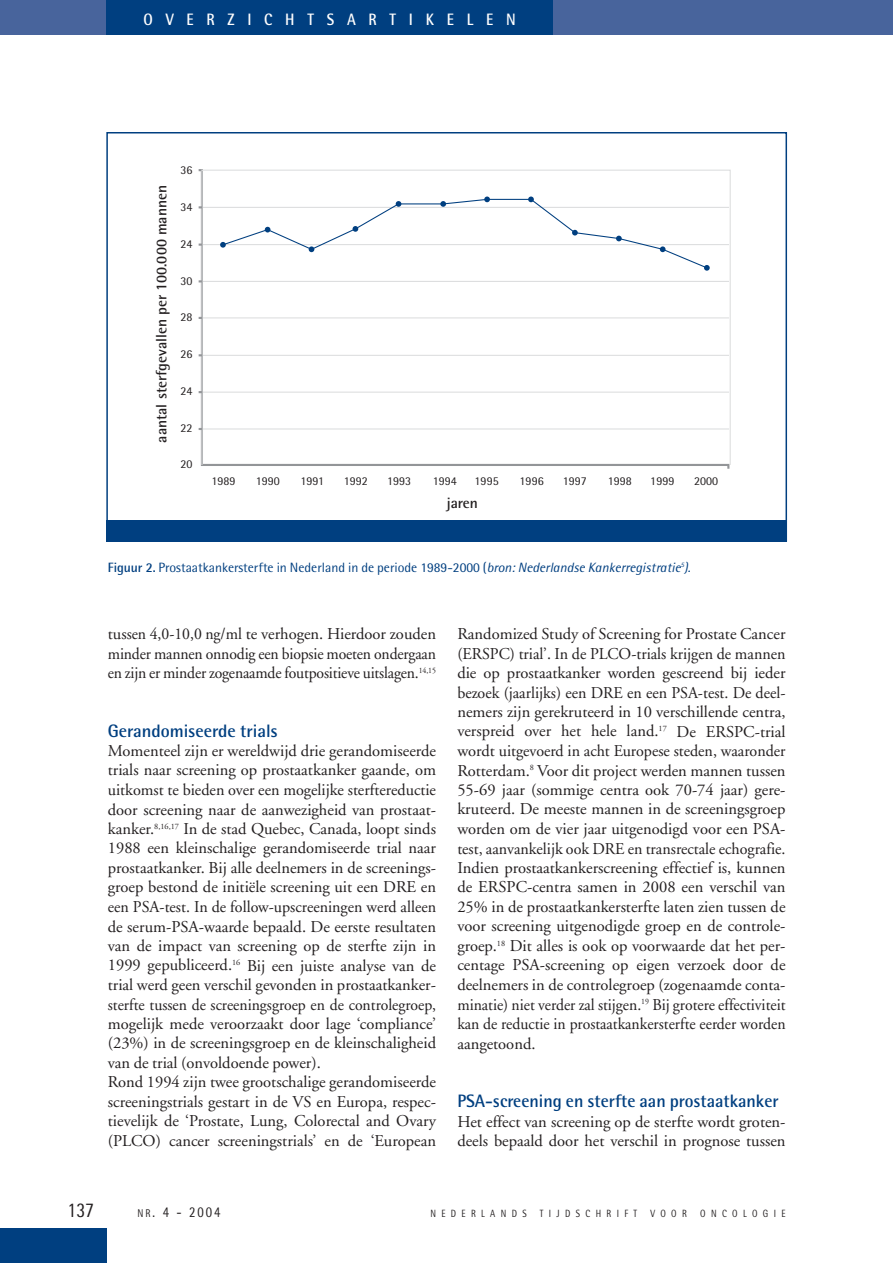
<style>
.page{position:relative;width:893px;height:1263px;background:#fff}
.page>*{position:absolute;margin:0;border:0;box-sizing:border-box;transform-origin:0 0}
.t1{font:21px "Rotis Semi Sans";color:#231f20;scale:.85 1}
.t2{font:700 18px "Rotis Semi Sans";color:#003f80}
.t3{font:16.5px/19.5px "Adobe Garamond";color:#231f20;text-align:justify}
.t4{font:700 16.5px "Rotis Semi Sans";letter-spacing:.86em;color:#fff;scale:.9 1}
.t5{font:700 15px "Rotis Semi Sans";color:#231f20}
.t6{font:15px "Rotis Semi Sans";color:#231f20;scale:.85 1}
.t7{font:13.5px "Rotis Semi Sans";color:#003f80}
.t8{font:12px "Rotis Semi Sans";color:#231f20}
.t9{font:10.5px "Rotis Semi Sans";letter-spacing:.6em;color:#231f20;scale:.85 1}
.s1{font-weight:700}
.s2{font-style:italic}
.s3{font-size:11.25px}
</style>
<div class="page">
<div style="left:0;top:0;width:892px;height:34px;background:#48649c"></div>
<div style="left:0;top:1229px;width:106px;height:34px;background:#003f80"></div>
<div style="left:106px;top:0;width:447px;height:34px;background:#003f80"></div>
<svg style="left:198px;top:169px;width:532px;height:300px"></svg>
<div style="left:201px;top:170px;width:529px;height:295px;border:1px solid #dcddde"></div>
<svg style="left:220px;top:197px;width:489px;height:74px"></svg>
<div style="left:106px;top:520px;width:681px;height:22px;background:#003f80"></div>
<p class="t4" style="left:144px;top:14px;width:415px">OVERZICHTSARTIKELEN</p>
<p class="t5" style="left:156px;top:443px;width:259px;rotate:-90deg">aantal sterfgevallen per 100.000 mannen</p>
<p class="t8" style="left:180px;top:166px;width:14px">36</p>
<p class="t8" style="left:180px;top:203px;width:14px">34</p>
<p class="t8" style="left:180px;top:240px;width:14px">24</p>
<p class="t8" style="left:180px;top:276px;width:14px">30</p>
<p class="t8" style="left:180px;top:313px;width:14px">28</p>
<p class="t8" style="left:180px;top:350px;width:14px">26</p>
<p class="t8" style="left:180px;top:387px;width:14px">24</p>
<p class="t8" style="left:180px;top:423px;width:14px">22</p>
<p class="t8" style="left:180px;top:460px;width:14px">20</p>
<p class="t8" style="left:211px;top:476px;width:26px">1989</p>
<p class="t8" style="left:256px;top:476px;width:26px">1990</p>
<p class="t8" style="left:300px;top:476px;width:25px">1991</p>
<p class="t8" style="left:344px;top:476px;width:26px">1992</p>
<p class="t8" style="left:387px;top:476px;width:26px">1993</p>
<p class="t8" style="left:432px;top:476px;width:26px">1994</p>
<p class="t8" style="left:474px;top:476px;width:26px">1995</p>
<p class="t8" style="left:519px;top:476px;width:26px">1996</p>
<p class="t8" style="left:562px;top:476px;width:26px">1997</p>
<p class="t8" style="left:607px;top:476px;width:26px">1998</p>
<p class="t8" style="left:650px;top:476px;width:26px">1999</p>
<p class="t8" style="left:694px;top:476px;width:26px">2000</p>
<p class="t5" style="left:447px;top:497px;width:33px">jaren</p>
<p class="t7" style="left:108px;top:562px;width:584px"><span class="s1">Figuur 2.</span> Prostaatkankersterfte in Nederland in de periode 1989-2000 (<span class="s2">bron: Nederlandse Kankerregistratie</span><sup>5</sup><span class="s2">).</span></p>
<p class="t3" style="left:108px;top:626px;width:330px">tussen 4,0-10,0 ng/ml te verhogen. Hierdoor zouden minder mannen onnodig een biopsie moeten ondergaan en zijn er minder zogenaamde foutpositieve uitslagen.<sup>14,15</sup></p>
<p class="t2" style="left:108px;top:724px;width:171px">Gerandomiseerde trials</p>
<p class="t3" style="left:108px;top:743px;width:330px;text-align:left">Momenteel zijn er wereldwijd drie gerandomiseerde trials naar screening op prostaatkanker gaande, om uitkomst te bieden over een mogelijke sterftereductie door screening naar de aanwezigheid van prostaat&shy;kanker.<sup>8,16,17</sup> In de stad Quebec, Canada, loopt sinds 1988 een kleinschalige gerandomiseerde trial naar prostaatkanker. Bij alle deelnemers in de screenings&shy;groep bestond de initiële screening uit een DRE en een PSA-test. In de follow-upscreeningen werd alleen de serum-PSA-waarde bepaald. De eerste resultaten van de impact van screening op de sterfte zijn in 1999 gepubliceerd.<sup>16</sup> Bij een juiste analyse van de trial werd geen verschil gevonden in prostaatkanker&shy;sterfte tussen de screeningsgroep en de controlegroep, mogelijk mede veroorzaakt door lage ‘compliance’ (23%) in de screeningsgroep en de kleinschaligheid van de trial (onvoldoende power).<br>Rond 1994 zijn twee grootschalige gerandomiseerde screeningstrials gestart in de VS en Europa, respec&shy;tievelijk de ‘Prostate, Lung, Colorectal and Ovary (PLCO) cancer screeningstrials’ en de ‘European</p>
<p class="t3" style="left:457px;top:626px;width:330px">Randomized Study of Screening for Prostate Cancer (ERSPC) trial’. In de PLCO-trials krijgen de mannen die op prostaatkanker worden gescreend bij ieder bezoek (jaarlijks) een DRE en een PSA-test. De deel&shy;nemers zijn gerekruteerd in 10 verschillende centra, verspreid over het hele land.<sup>17</sup> De ERSPC-trial wordt uitgevoerd in acht Europese steden, waaronder Rotterdam.<sup>8</sup> Voor dit project werden mannen tussen 55-69 jaar (sommige centra ook 70-74 jaar) gere&shy;kruteerd. De meeste mannen in de screeningsgroep worden om de vier jaar uitgenodigd voor een PSA&shy;test, aanvankelijk ook DRE en transrectale echografie.<br>Indien prostaatkankerscreening effectief is, kunnen de ERSPC-centra samen in 2008 een verschil van 25% in de prostaatkankersterfte laten zien tussen de voor screening uitgenodigde groep en de controle&shy;groep.<sup>18</sup> Dit alles is ook op voorwaarde dat het per&shy;centage PSA-screening op eigen verzoek door de deelnemers in de controlegroep (zogenaamde conta&shy;minatie) niet verder zal stijgen.<sup>19</sup> Bij grotere effectiviteit kan de reductie in prostaatkankersterfte eerder worden aangetoond.</p>
<p class="t2" style="left:457px;top:1095px;width:323px">PSA-screening en sterfte aan prostaatkanker</p>
<p class="t3" style="left:457px;top:1113px;width:330px">Het effect van screening op de sterfte wordt groten&shy;deels bepaald door het verschil in prognose tussen</p>
<p class="t1" style="left:67px;top:1202px;width:33px">137</p>
<p class="t6" style="left:138px;top:1207px;width:99px"><span class="s3">NR</span>. 4 - 2004</p>
<p class="t9" style="left:430px;top:1210px;width:115px">NEDERLANDS</p>
<p class="t9" style="left:540px;top:1210px;width:116px">TIJDSCHRIFT</p>
<p class="t9" style="left:650px;top:1210px;width:44px">VOOR</p>
<p class="t9" style="left:700px;top:1210px;width:102px">ONCOLOGIE</p>
</div>
